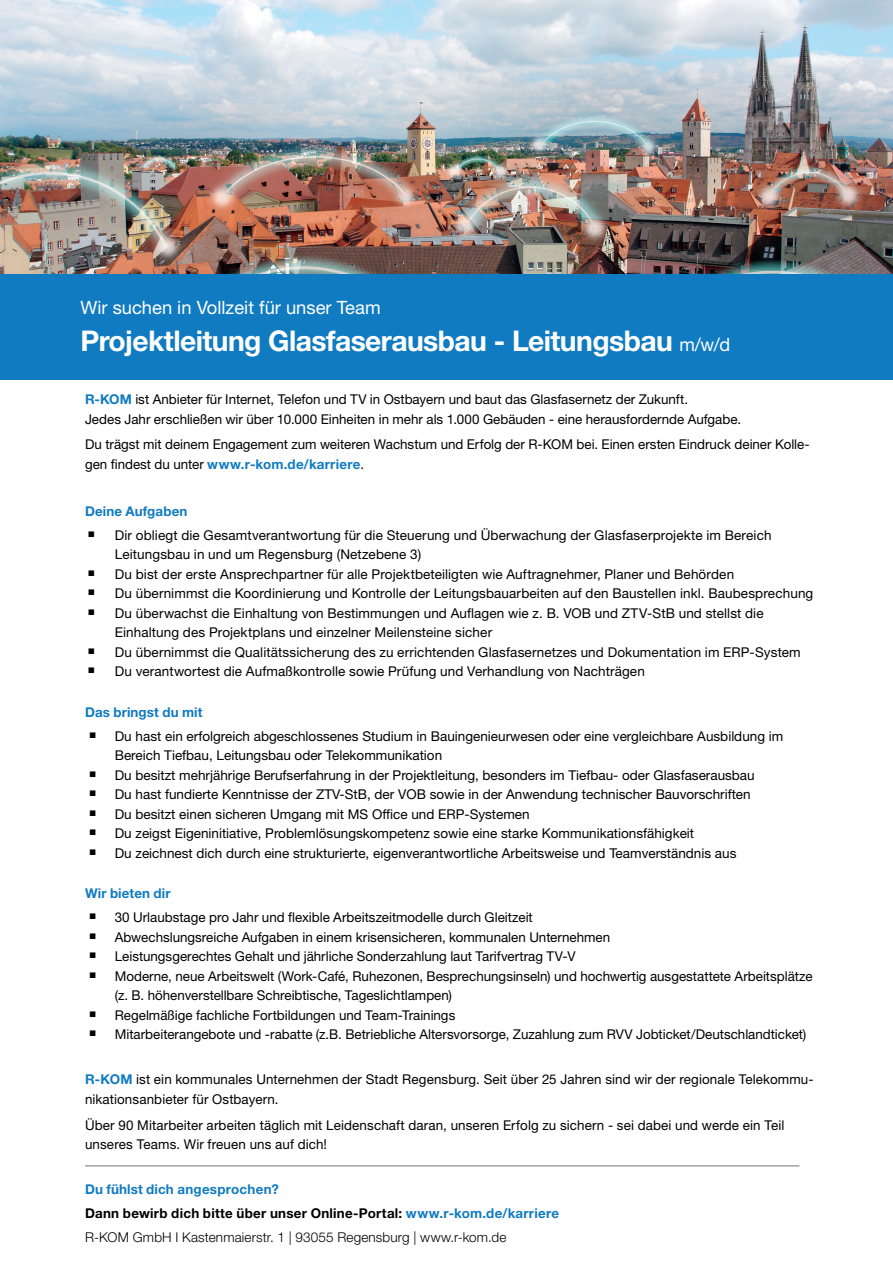
<style>
.page{position:relative;width:893px;height:1263px;background:#fff}
.page>*{position:absolute;margin:0;border:0;box-sizing:border-box;transform-origin:0 0}
.t1{font:700 28.5px "Helvetica Neue LT Std";letter-spacing:-.02em;color:#fff}
.t2{font:18.3px "Helvetica Neue LT Std";color:#fff}
.Text{font:13.5px/19.5px "Helvetica Neue LT Std";color:#000001}
.Text-2{font:700 13.5px "Helvetica Neue LT Std";letter-spacing:.02em;color:#000001}
.Impressum{font:300 13.5px "Helvetica Neue LT Std";letter-spacing:.01em;color:#000001}
.Überschrift{font:700 13.5px "Helvetica Neue LT Std";letter-spacing:.01em;color:#107bc1}
.Text-3{font:700 13.5px "Helvetica Neue LT Std";letter-spacing:.015em;color:#107bc1}
.s1{font-weight:400;font-size:18.3px}
.s2{font-weight:700;color:#107bc1}
.s3{color:#107bc1}
</style>
<div class="page">
<div style="left:0;top:273px;width:893px;height:106px;background:#107bc1"></div>
<img style="left:0;top:0;width:893px;height:273px">
<hr style="left:85px;top:1165px;width:714px;height:1px;background:#000001">
<p class="t2" style="left:80px;top:297px;width:302px">Wir suchen in Vollzeit für unser Team</p>
<p class="t1" style="left:80px;top:323px;width:651px">Projektleitung Glasfaserausbau - Leitungsbau <span class="s1">m/w/d</span></p>
<p class="Text" style="left:85px;top:389px;width:658px"><span class="s2">R-KOM</span> ist Anbieter für Internet, Telefon und TV in Ostbayern und baut das Glasfasernetz der Zukunft.<br>Jedes Jahr erschließen wir über 10.000 Einheiten in mehr als 1.000 Gebäuden - eine herausfordernde Aufgabe.</p>
<p class="Text" style="left:85px;top:434px;width:726px">Du trägst mit deinem Engagement zum weiteren Wachstum und Erfolg der R-KOM bei. Einen ersten Eindruck deiner Kolle&shy;gen findest du unter <span class="s2">www.r-kom.de/karriere</span>.</p>
<p class="Überschrift" style="left:85px;top:503px;width:104px">Deine Aufgaben</p>
<p class="Text" style="left:115px;top:525px;width:658px;text-indent:-27px"><sup>■</sup> Dir obliegt die Gesamtverantwortung für die Steuerung und Überwachung der Glasfaserprojekte im Bereich<br>Leitungsbau in und um Regensburg (Netzebene 3)</p>
<p class="Text" style="left:88px;top:564px;width:648px"><sup>■</sup> Du bist der erste Ansprechpartner für alle Projektbeteiligten wie Auftragnehmer, Planer und Behörden</p>
<p class="Text" style="left:88px;top:583px;width:727px"><sup>■</sup> Du übernimmst die Koordinierung und Kontrolle der Leitungsbauarbeiten auf den Baustellen inkl. Baubesprechung</p>
<p class="Text" style="left:115px;top:603px;width:650px;text-indent:-27px"><sup>■</sup> Du überwachst die Einhaltung von Bestimmungen und Auflagen wie z. B. VOB und ZTV-StB und stellst die<br>Einhaltung des Projektplans und einzelner Meilensteine sicher</p>
<p class="Text" style="left:88px;top:642px;width:714px"><sup>■</sup> Du übernimmst die Qualitätssicherung des zu errichtenden Glasfasernetzes und Dokumentation im ERP-System</p>
<p class="Text" style="left:88px;top:661px;width:559px"><sup>■</sup> Du verantwortest die Aufmaßkontrolle sowie Prüfung und Verhandlung von Nachträgen</p>
<p class="Überschrift" style="left:85px;top:704px;width:119px">Das bringst du mit</p>
<p class="Text" style="left:115px;top:726px;width:670px;text-indent:-26px"><sup>■</sup> Du hast ein erfolgreich abgeschlossenes Studium in Bauingenieurwesen oder eine vergleichbare Ausbildung im<br>Bereich Tiefbau, Leitungsbau oder Telekommunikation</p>
<p class="Text" style="left:89px;top:765px;width:667px"><sup>■</sup> Du besitzt mehrjährige Berufserfahrung in der Projektleitung, besonders im Tiefbau- oder Glasfaserausbau</p>
<p class="Text" style="left:89px;top:784px;width:663px"><sup>■</sup> Du hast fundierte Kenntnisse der ZTV-StB, der VOB sowie in der Anwendung technischer Bauvorschriften</p>
<p class="Text" style="left:89px;top:804px;width:442px"><sup>■</sup> Du besitzt einen sicheren Umgang mit MS Office und ERP-Systemen</p>
<p class="Text" style="left:89px;top:823px;width:606px"><sup>■</sup> Du zeigst Eigeninitiative, Problemlösungskompetenz sowie eine starke Kommunikationsfähigkeit</p>
<p class="Text" style="left:89px;top:843px;width:649px"><sup>■</sup> Du zeichnest dich durch eine strukturierte, eigenverantwortliche Arbeitsweise und Teamverständnis aus</p>
<p class="Überschrift" style="left:85px;top:885px;width:87px">Wir bieten dir</p>
<p class="Text" style="left:89px;top:907px;width:445px"><sup>■</sup> 30 Urlaubstage pro Jahr und flexible Arbeitszeitmodelle durch Gleitzeit</p>
<p class="Text" style="left:89px;top:927px;width:522px"><sup>■</sup> Abwechslungsreiche Aufgaben in einem krisensicheren, kommunalen Unternehmen</p>
<p class="Text" style="left:89px;top:946px;width:488px"><sup>■</sup> Leistungsgerechtes Gehalt und jährliche Sonderzahlung laut Tarifvertrag TV-V</p>
<p class="Text" style="left:115px;top:966px;width:699px;text-indent:-26px"><sup>■</sup> Moderne, neue Arbeitswelt (Work-Café, Ruhezonen, Besprechungsinseln) und hochwertig ausgestattete Arbeitsplätze (z. B. höhenverstellbare Schreibtische, Tageslichtlampen)</p>
<p class="Text" style="left:89px;top:1005px;width:368px"><sup>■</sup> Regelmäßige fachliche Fortbildungen und Team-Trainings</p>
<p class="Text" style="left:89px;top:1024px;width:719px"><sup>■</sup> Mitarbeiterangebote und -rabatte (z.B. Betriebliche Altersvorsorge, Zuzahlung zum RVV Jobticket/Deutschlandticket)</p>
<p class="Text" style="left:85px;top:1069px;width:730px"><span class="s2">R-KOM</span> ist ein kommunales Unternehmen der Stadt Regensburg. Seit über 25 Jahren sind wir der regionale Telekommu&shy;nikationsanbieter für Ostbayern.</p>
<p class="Text" style="left:85px;top:1115px;width:701px">Über 90 Mitarbeiter arbeiten täglich mit Leidenschaft daran, unseren Erfolg zu sichern - sei dabei und werde ein Teil unseres Teams. Wir freuen uns auf dich!</p>
<p class="Text-3" style="left:85px;top:1181px;width:195px">Du fühlst dich angesprochen?</p>
<p class="Text-2" style="left:85px;top:1205px;width:476px">Dann bewirb dich bitte über unser Online-Portal: <span class="s3">www.r-kom.de/karriere</span></p>
<p class="Impressum" style="left:85px;top:1229px;width:423px">R-KOM GmbH I Kastenmaierstr. 1 | 93055 Regensburg | www.r-kom.de</p>
</div>
